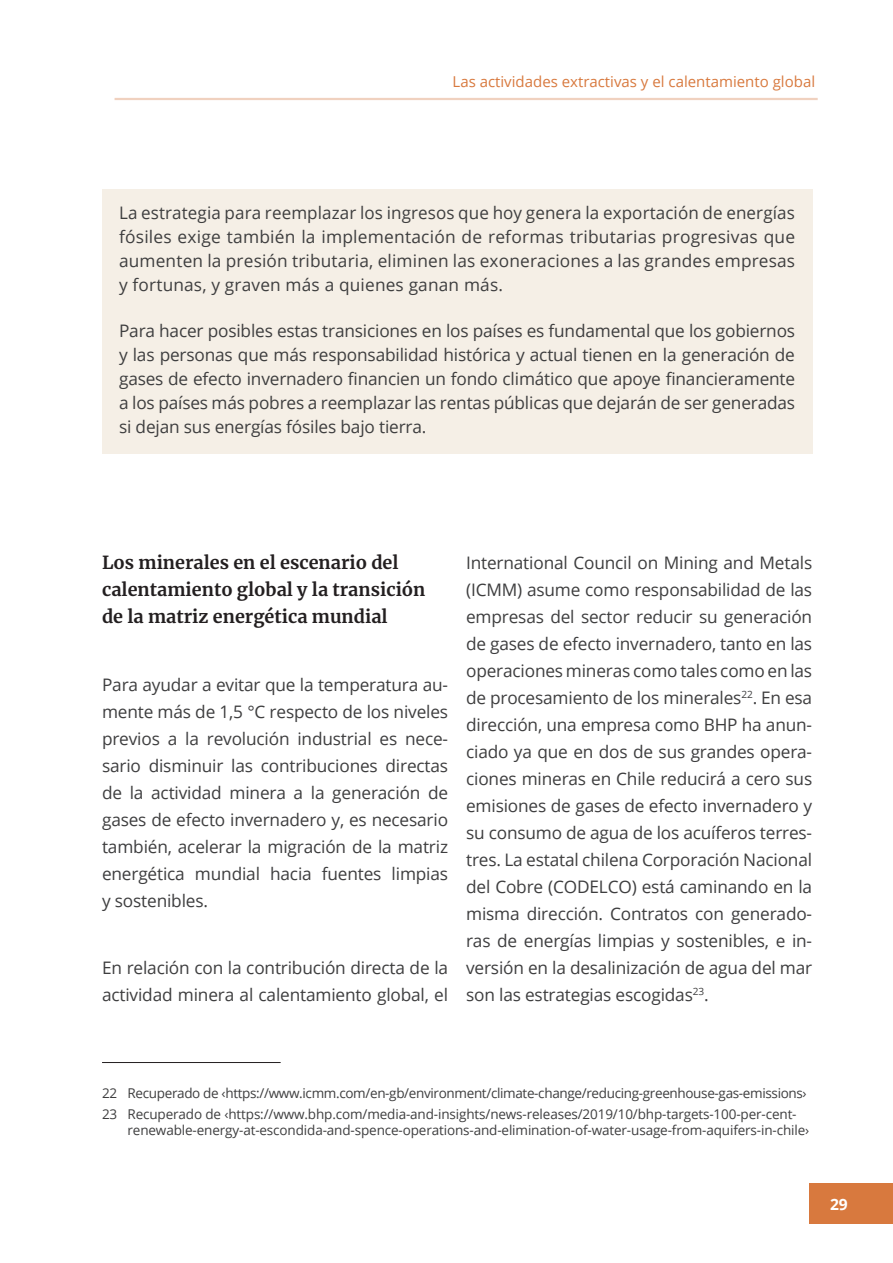
<style>
.page{position:relative;width:893px;height:1263px;background:#fff}
.page>*{position:absolute;margin:0;border:0;box-sizing:border-box;transform-origin:0 0}
.Subtitulo_1{font:700 18px/27px "Merriweather";color:#231f20}
.texto{font:17.25px/27px "Open Sans";letter-spacing:-.01em;color:#3e3e3f;text-align:justify}
.texto_cuadro_nota{font:17.25px/24px "Open Sans";color:#3e3e3f;text-align:justify}
.t1{font:700 15.6px "Open Sans";color:#fff}
.t2{font:15px "Open Sans";color:#d8793e}
.pie_de_nota{font:13.5px/16.5px "Open Sans";letter-spacing:-.01em;color:#3e3e3f}
</style>
<div class="page">
<div style="left:809px;top:1183px;width:84px;height:41px;background:#d8793e"></div>
<hr style="left:115px;top:98px;width:703px;height:2px;background:#f0d1bf">
<div style="left:102px;top:189px;width:710px;height:124px;background:#f5efe6"></div>
<div style="left:102px;top:306px;width:710px;height:148px;background:#f5efe6"></div>
<hr style="left:102px;top:1062px;width:179px;height:1px;background:#231f20">
<p class="t2" style="left:453px;top:72px;width:364px">Las actividades extractivas y el calentamiento global</p>
<p class="texto_cuadro_nota" style="left:119px;top:201px;width:678px">La estrategia para reemplazar los ingresos que hoy genera la exportación de energías fósiles exige también la implementación de reformas tributarias progresivas que aumenten la presión tributaria, eliminen las exoneraciones a las grandes empresas y fortunas, y graven más a quienes ganan más.</p>
<p class="texto_cuadro_nota" style="left:119px;top:318px;width:678px">Para hacer posibles estas transiciones en los países es fundamental que los gobiernos y las personas que más responsabilidad histórica y actual tienen en la generación de gases de efecto invernadero financien un fondo climático que apoye financieramente a los países más pobres a reemplazar las rentas públicas que dejarán de ser generadas si dejan sus energías fósiles bajo tierra.</p>
<p class="Subtitulo_1" style="left:102px;top:549px;width:325px">Los minerales en el escenario del calentamiento global y la transición de la matriz energética mundial</p>
<p class="texto" style="left:102px;top:670px;width:348px">Para ayudar a evitar que la temperatura au&shy;mente más de 1,5 °C respecto de los niveles previos a la revolución industrial es nece&shy;sario disminuir las contribuciones directas de la actividad minera a la generación de gases de efecto invernadero y, es necesario también, acelerar la migración de la matriz energética mundial hacia fuentes limpias y sostenibles.</p>
<p class="texto" style="left:102px;top:954px;width:348px">En relación con la contribución directa de la actividad minera al calentamiento global, el</p>
<p class="texto" style="left:466px;top:549px;width:348px">International Council on Mining and Metals (ICMM) asume como responsabilidad de las empresas del sector reducir su generación de gases de efecto invernadero, tanto en las operaciones mineras como tales como en las de procesamiento de los minerales<sup>22</sup>. En esa dirección, una empresa como BHP ha anun&shy;ciado ya que en dos de sus grandes opera&shy;ciones mineras en Chile reducirá a cero sus emisiones de gases de efecto invernadero y su consumo de agua de los acuíferos terres&shy;tres. La estatal chilena Corporación Nacional del Cobre (CODELCO) está caminando en la misma dirección. Contratos con generado&shy;ras de energías limpias y sostenibles, e in&shy;versión en la desalinización de agua del mar son las estrategias escogidas<sup>23</sup>.</p>
<p class="pie_de_nota" style="left:102px;top:1085px;width:706px">22 Recuperado de ‹https://www.icmm.com/en-gb/environment/climate-change/reducing-greenhouse-gas-emissions›</p>
<p class="pie_de_nota" style="left:128px;top:1105px;width:683px;text-indent:-26px">23 Recuperado de ‹https://www.bhp.com/media-and-insights/news-releases/2019/10/bhp-targets-100-per-cent&shy;renewable-energy-at-escondida-and-spence-operations-and-elimination-of-water-usage-from-aquifers-in-chile›</p>
<p class="t1" style="left:830px;top:1193px;width:19px">29</p>
</div>
